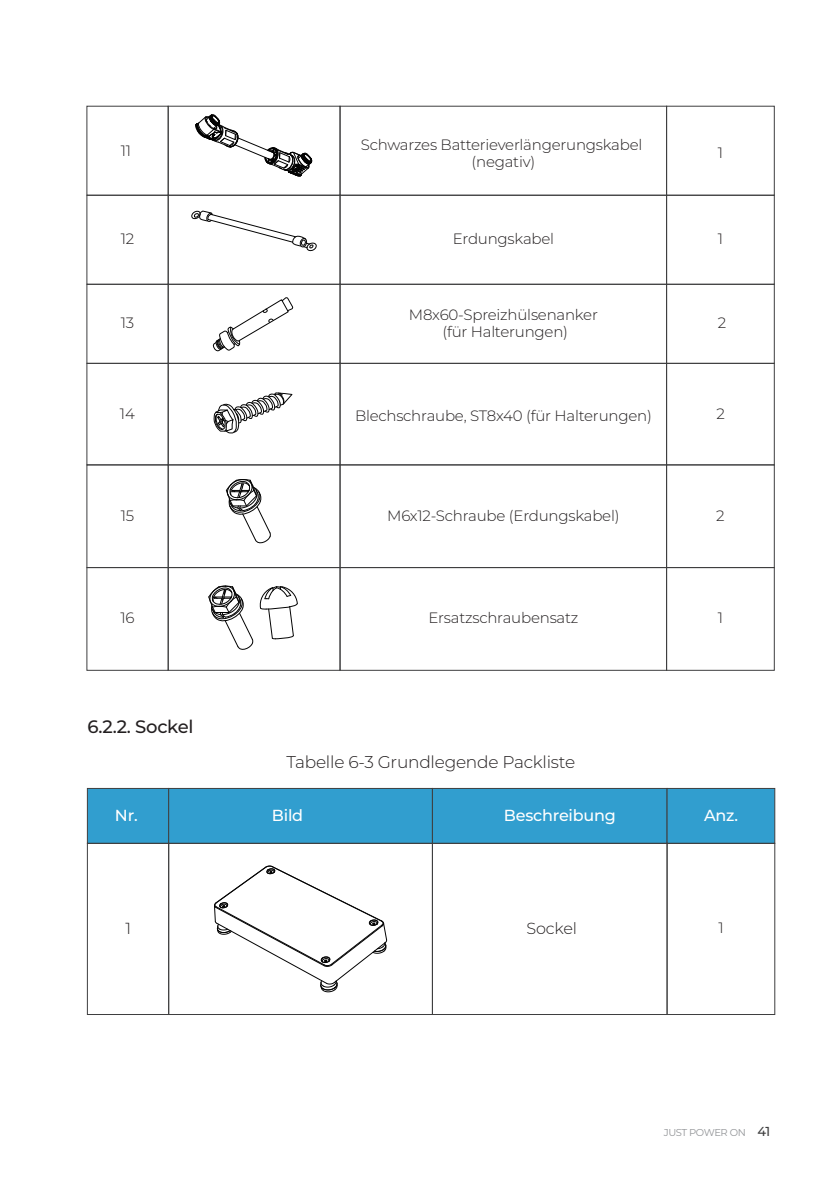
<style>
.page{position:relative;width:823px;height:1191px;background:#fff}
.page>*{position:absolute;margin:0;border:0;box-sizing:border-box;transform-origin:0 0}
.t1{font:500 18px "Montserrat";letter-spacing:-.015em;color:#231f20}
.t2{font:300 17px "Montserrat";letter-spacing:-.015em;color:#231f20}
.t3{font:500 16px "Montserrat";letter-spacing:-.015em;color:#fff}
.t4{font:300 16px "Montserrat";letter-spacing:-.015em;color:#231f20}
.t5{font:300 15px/17px "Montserrat";letter-spacing:-.015em;color:#231f20;text-align:center}
.t6{font:10px "Montserrat";letter-spacing:-.04em;color:#939598}
.s1{font-weight:500;font-size:13px;color:#3e3e3f}
</style>
<div class="page">
<div style="left:87px;top:788px;width:82px;height:55px;background:#319ecf;border:1px solid #3e3e3f"></div>
<div style="left:168px;top:788px;width:264px;height:55px;background:#319ecf;border:1px solid #3e3e3f"></div>
<div style="left:432px;top:788px;width:235px;height:55px;background:#319ecf;border:1px solid #3e3e3f"></div>
<div style="left:666px;top:788px;width:108px;height:55px;background:#319ecf;border:1px solid #3e3e3f"></div>
<div style="left:87px;top:843px;width:82px;height:172px;border:1px solid #3e3e3f"></div>
<div style="left:168px;top:843px;width:264px;height:172px;border:1px solid #3e3e3f"></div>
<div style="left:432px;top:843px;width:235px;height:172px;border:1px solid #3e3e3f"></div>
<div style="left:666px;top:843px;width:108px;height:172px;border:1px solid #3e3e3f"></div>
<svg style="left:214px;top:865px;width:173px;height:127px"></svg>
<div style="left:339px;top:195px;width:327px;height:90px;border:1px solid #3e3e3f"></div>
<div style="left:665px;top:195px;width:109px;height:90px;border:1px solid #3e3e3f"></div>
<div style="left:86px;top:106px;width:82px;height:90px;border:1px solid #3e3e3f"></div>
<div style="left:168px;top:106px;width:172px;height:90px;border:1px solid #3e3e3f"></div>
<div style="left:339px;top:106px;width:327px;height:90px;border:1px solid #3e3e3f"></div>
<div style="left:665px;top:106px;width:109px;height:90px;border:1px solid #3e3e3f"></div>
<div style="left:168px;top:284px;width:172px;height:80px;border:1px solid #3e3e3f"></div>
<div style="left:339px;top:284px;width:327px;height:80px;border:1px solid #3e3e3f"></div>
<div style="left:665px;top:284px;width:109px;height:80px;border:1px solid #3e3e3f"></div>
<div style="left:168px;top:363px;width:172px;height:102px;border:1px solid #3e3e3f"></div>
<div style="left:339px;top:363px;width:327px;height:102px;border:1px solid #3e3e3f"></div>
<div style="left:665px;top:363px;width:109px;height:102px;border:1px solid #3e3e3f"></div>
<div style="left:168px;top:464px;width:172px;height:104px;border:1px solid #3e3e3f"></div>
<div style="left:339px;top:464px;width:327px;height:104px;border:1px solid #3e3e3f"></div>
<div style="left:665px;top:464px;width:109px;height:104px;border:1px solid #3e3e3f"></div>
<div style="left:168px;top:567px;width:172px;height:103px;border:1px solid #3e3e3f"></div>
<div style="left:339px;top:567px;width:327px;height:103px;border:1px solid #3e3e3f"></div>
<div style="left:665px;top:567px;width:109px;height:103px;border:1px solid #3e3e3f"></div>
<svg style="left:225px;top:479px;width:45px;height:65px"></svg>
<svg style="left:208px;top:585px;width:45px;height:65px"></svg>
<svg style="left:259px;top:586px;width:38px;height:53px"></svg>
<svg style="left:191px;top:211px;width:125px;height:41px"></svg>
<svg style="left:213px;top:297px;width:80px;height:55px"></svg>
<svg style="left:195px;top:114px;width:118px;height:62px"></svg>
<svg style="left:213px;top:392px;width:79px;height:41px"></svg>
<p class="t5" style="left:121px;top:142px;width:12px">11</p>
<p class="t5" style="left:360px;top:135px;width:283px">Schwarzes Batterieverlängerungskabel (negativ)</p>
<p class="t5" style="left:717px;top:143px;width:7px">1</p>
<p class="t5" style="left:121px;top:230px;width:15px">12</p>
<p class="t5" style="left:452px;top:230px;width:103px">Erdungskabel</p>
<p class="t5" style="left:717px;top:230px;width:7px">1</p>
<p class="t5" style="left:121px;top:314px;width:15px">13</p>
<p class="t5" style="left:408px;top:306px;width:190px">M8x60-Spreizhülsenanker (für Halterungen)</p>
<p class="t5" style="left:717px;top:314px;width:10px">2</p>
<p class="t5" style="left:120px;top:404px;width:16px">14</p>
<p class="t5" style="left:355px;top:406px;width:298px">Blechschraube, ST8x40 (für Halterungen)</p>
<p class="t5" style="left:716px;top:404px;width:10px">2</p>
<p class="t5" style="left:121px;top:506px;width:15px">15</p>
<p class="t5" style="left:387px;top:506px;width:234px">M6x12-Schraube (Erdungskabel)</p>
<p class="t5" style="left:715px;top:506px;width:10px">2</p>
<p class="t5" style="left:120px;top:609px;width:16px">16</p>
<p class="t5" style="left:428px;top:609px;width:151px">Ersatzschraubensatz</p>
<p class="t5" style="left:717px;top:609px;width:7px">1</p>
<p class="t1" style="left:87px;top:714px;width:108px">6.2.2. Sockel</p>
<p class="t2" style="left:286px;top:751px;width:290px">Tabelle 6-3 Grundlegende Packliste</p>
<p class="t3" style="left:115px;top:803px;width:24px">Nr.</p>
<p class="t3" style="left:272px;top:803px;width:33px">Bild</p>
<p class="t3" style="left:503px;top:803px;width:113px">Beschreibung</p>
<p class="t3" style="left:703px;top:803px;width:35px">Anz.</p>
<p class="t4" style="left:125px;top:917px;width:7px">1</p>
<p class="t4" style="left:526px;top:917px;width:52px">Sockel</p>
<p class="t5" style="left:718px;top:919px;width:7px">1</p>
<p class="t6" style="left:663px;top:1126px;width:108px">JUST POWER ON <span class="s1">41</span></p>
</div>
